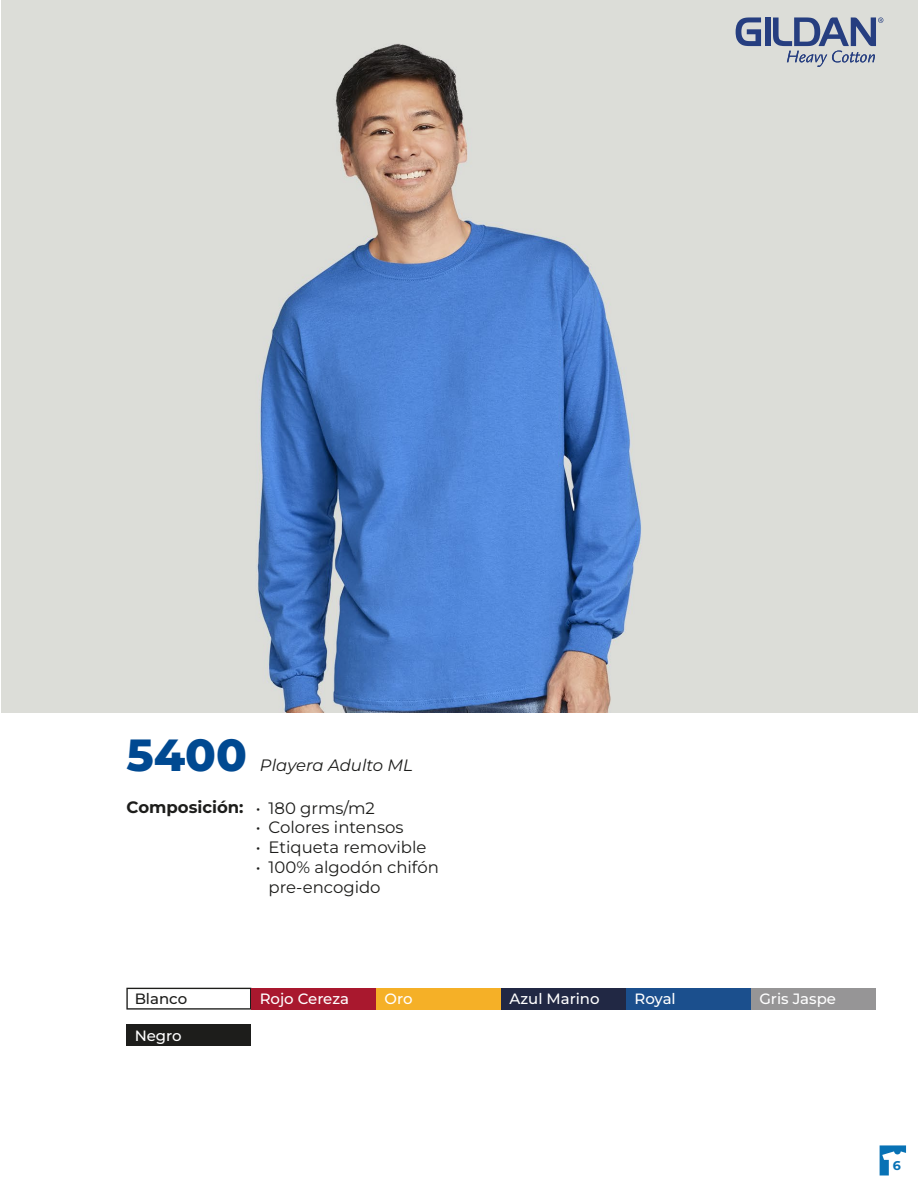
<style>
.page{position:relative;width:918px;height:1188px;background:#fff}
.page>*{position:absolute;margin:0;border:0;box-sizing:border-box;transform-origin:0 0}
.t1{font:800 45px "Montserrat";color:#004991}
.t2{font:16.5px/19.8px "Montserrat";color:#1d1d1b}
.t3{font:700 16.5px "Montserrat";color:#1d1d1b}
.t4{font:italic 16.5px "Montserrat";color:#1d1d1b}
.t5{font:500 15px "Montserrat";color:#fff}
.t6{font:500 15px "Montserrat";color:#1d1d1b}
.t7{font:700 12.75px "Montserrat";color:#0872b5}
.s1{font-weight:400}
</style>
<div class="page">
<img style="left:1px;top:0;width:917px;height:712px">
<svg style="left:126px;top:988px;width:125px;height:22px"></svg>
<div style="left:251px;top:988px;width:125px;height:22px;background:#a9182e"></div>
<div style="left:376px;top:988px;width:125px;height:22px;background:#f5b027"></div>
<div style="left:126px;top:1024px;width:125px;height:22px;background:#1d1d1b"></div>
<div style="left:501px;top:988px;width:125px;height:22px;background:#212844"></div>
<div style="left:626px;top:988px;width:125px;height:22px;background:#1b4f8d"></div>
<div style="left:751px;top:988px;width:125px;height:22px;background:#969596"></div>
<svg style="left:736px;top:17px;width:25px;height:29px"></svg>
<div style="left:765px;top:17px;width:5px;height:29px;background:#263e80"></div>
<svg style="left:773px;top:17px;width:110px;height:50px;background:#a0a9bb"></svg>
<svg style="left:880px;top:1145px;width:26px;height:30px"></svg>
<h1 class="t1" style="left:126px;top:725px;width:122px">5400</h1>
<p class="t4" style="left:260px;top:754px;width:155px">Playera Adulto ML</p>
<p class="t3" style="left:127px;top:796px;width:250px">Composición: <span class="s1">• 180 grms/m2</span></p>
<p class="t2" style="left:256px;top:817px;width:149px">• Colores intensos</p>
<p class="t2" style="left:256px;top:837px;width:172px">• Etiqueta removible</p>
<p class="t2" style="left:269px;top:857px;width:172px;text-indent:-13px">• 100% algodón chifón pre-encogido</p>
<p class="t6" style="left:135px;top:989px;width:54px">Blanco</p>
<p class="t5" style="left:260px;top:989px;width:91px">Rojo Cereza</p>
<p class="t5" style="left:385px;top:989px;width:29px">Oro</p>
<p class="t5" style="left:510px;top:989px;width:92px">Azul Marino</p>
<p class="t5" style="left:635px;top:989px;width:43px">Royal</p>
<p class="t5" style="left:759px;top:989px;width:78px">Gris Jaspe</p>
<p class="t5" style="left:135px;top:1025px;width:48px">Negro</p>
<p class="t7" style="left:893px;top:1157px;width:10px">6</p>
</div>
